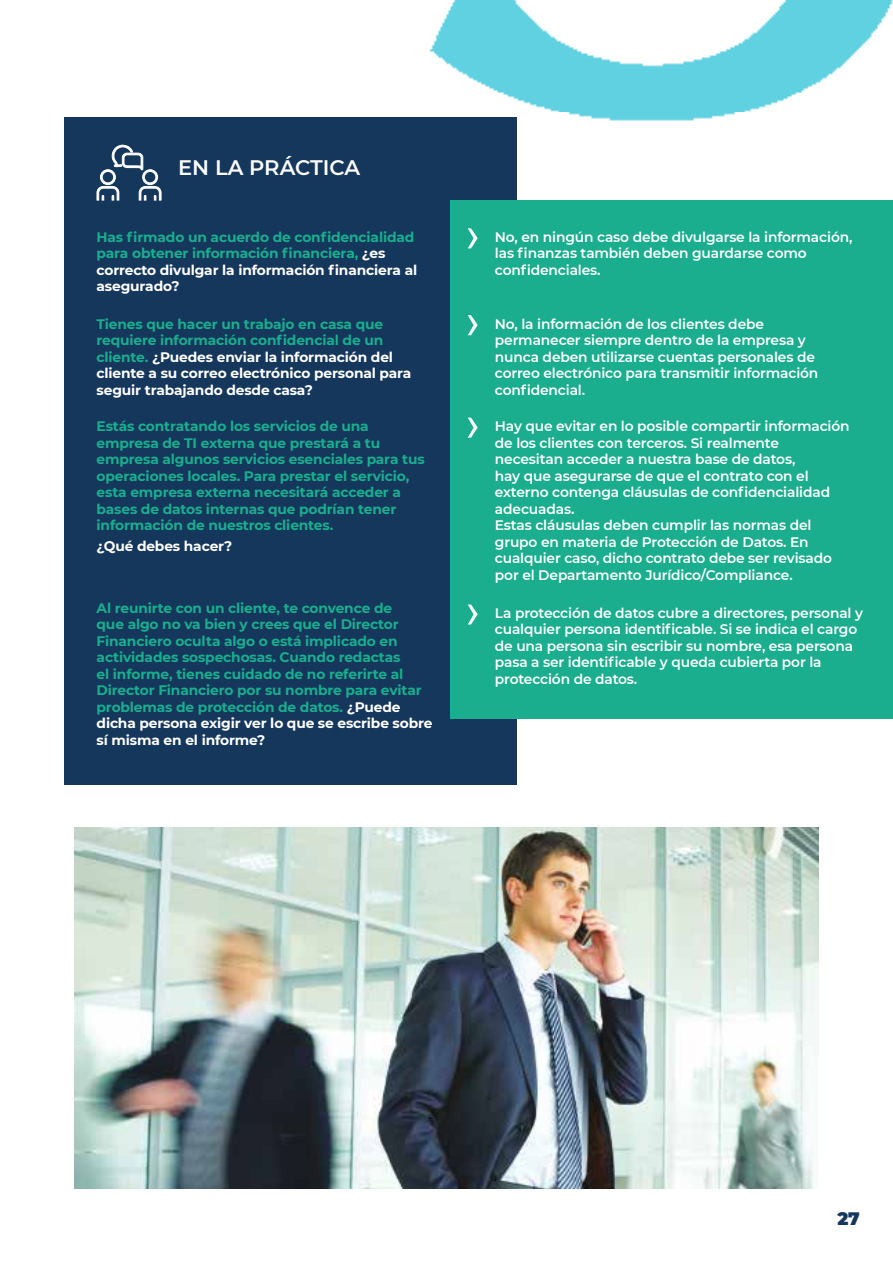
<style>
.page{position:relative;width:893px;height:1263px;background:#fff}
.page>*{position:absolute;margin:0;border:0;box-sizing:border-box;transform-origin:0 0}
.t1{font:600 21px "Montserrat";color:#fff}
.t2{font:900 18px "Montserrat";color:#15375c}
.t3{font:600 13.8px/16.5px "Montserrat";letter-spacing:-.01em;color:#fff}
.t4{font:700 13.8px/16.5px "Montserrat";letter-spacing:-.01em;color:#1aae8e}
.t5{font:700 13.8px/16.5px "Montserrat";letter-spacing:-.01em;color:#fff}
.s1{color:#fff}
.s2{color:#1aae8e}
</style>
<div class="page">
<div style="left:64px;top:117px;width:453px;height:667px;background:#15375c"></div>
<div style="left:451px;top:200px;width:442px;height:519px;background:#1aae8e"></div>
<svg style="left:96px;top:144px;width:66px;height:57px"></svg>
<svg style="left:468px;top:228px;width:10px;height:20px"></svg>
<svg style="left:468px;top:315px;width:10px;height:20px"></svg>
<svg style="left:468px;top:418px;width:10px;height:20px"></svg>
<svg style="left:468px;top:604px;width:10px;height:20px"></svg>
<img style="left:74px;top:827px;width:745px;height:361px">
<img style="left:429px;top:0;width:464px;height:121px">
<h1 class="t1" style="left:178px;top:153px;width:184px">EN LA PRÁCTICA</h1>
<p class="t4" style="left:97px;top:228px;width:322px">Has firmado un acuerdo de confidencialidad para obtener información financiera, <span class="s1">¿es correcto divulgar la información financiera al asegurado?</span></p>
<p class="t3" style="left:495px;top:228px;width:359px">No, en ningún caso debe divulgarse la información, las finanzas también deben guardarse como confidenciales.</p>
<p class="t5" style="left:97px;top:315px;width:316px"><span class="s2">Tienes que hacer un trabajo en casa que requiere información confidencial de un cliente.</span> ¿Puedes enviar la información del cliente a su correo electrónico personal para seguir trabajando desde casa?</p>
<p class="t3" style="left:495px;top:315px;width:325px">No, la información de los clientes debe permanecer siempre dentro de la empresa y nunca deben utilizarse cuentas personales de correo electrónico para transmitir información confidencial.</p>
<p class="t4" style="left:97px;top:417px;width:330px">Estás contratando los servicios de una empresa de TI externa que prestará a tu empresa algunos servicios esenciales para tus operaciones locales. Para prestar el servicio, esta empresa externa necesitará acceder a bases de datos internas que podrían tener información de nuestros clientes.</p>
<p class="t5" style="left:97px;top:537px;width:137px">¿Qué debes hacer?</p>
<p class="t3" style="left:495px;top:417px;width:356px">Hay que evitar en lo posible compartir información de los clientes con terceros. Si realmente necesitan acceder a nuestra base de datos,<br>hay que asegurarse de que el contrato con el externo contenga cláusulas de confidencialidad adecuadas.<br>Estas cláusulas deben cumplir las normas del grupo en materia de Protección de Datos. En cualquier caso, dicho contrato debe ser revisado por el Departamento Jurídico/Compliance.</p>
<p class="t4" style="left:97px;top:599px;width:337px">Al reunirte con un cliente, te convence de<br>que algo no va bien y crees que el Director Financiero oculta algo o está implicado en actividades sospechosas. Cuando redactas<br>el informe, tienes cuidado de no referirte al Director Financiero por su nombre para evitar problemas de protección de datos. <span class="s1">¿Puede dicha persona exigir ver lo que se escribe sobre sí misma en el informe?</span></p>
<p class="t3" style="left:495px;top:604px;width:370px">La protección de datos cubre a directores, personal y cualquier persona identificable. Si se indica el cargo de una persona sin escribir su nombre, esa persona pasa a ser identificable y queda cubierta por la protección de datos.</p>
<h2 class="t2" style="left:837px;top:1205px;width:24px">27</h2>
</div>
